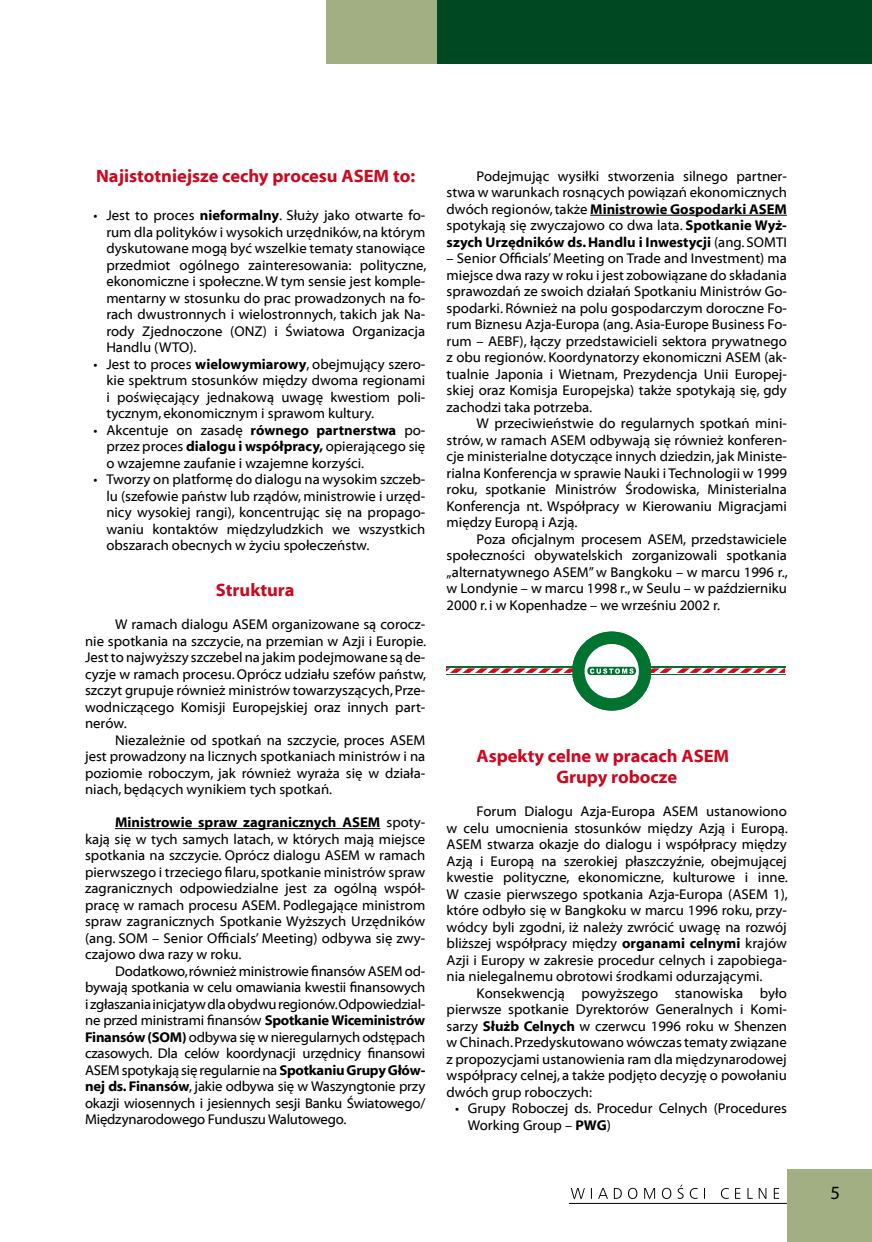
<style>
.page{position:relative;width:872px;height:1242px;background:#fff}
.page>*{position:absolute;margin:0;border:0;box-sizing:border-box;transform-origin:0 0}
.t1{font:18px/21.6px "Myriad Bd Web";color:#cc071e}
.t2{font:14.25px/16.5px "Myriad Web";color:#000;text-align:justify}
.t3{font:14.25px "Myriad Bd Web";color:#000}
.t4{font:14.25px "Myriad Pro";color:#000}
.s1{font-family:"Myriad Bd Web"}
.s2{font-family:"Myriad Web"}
</style>
<div class="page">
<div style="left:787px;top:1169px;width:85px;height:73px;background:#a1af82"></div>
<div style="left:437px;top:0;width:435px;height:64px;background:#004821"></div>
<div style="left:326px;top:0;width:111px;height:64px;background:#a1af82"></div>
<svg style="left:571px;top:1184px;width:208px;height:15px"></svg>
<hr style="left:569px;top:1203px;width:218px;height:1px;background:#000">
<hr style="left:115px;top:828px;width:265px;height:1px;background:#000">
<hr style="left:590px;top:215px;width:197px;height:1px;background:#000">
<div style="left:446px;top:666px;width:339px;height:9px;background:#007331"></div>
<div style="left:572px;top:631px;width:79px;height:79px;background:#007331;border-radius:50%"></div>
<div style="left:584px;top:644px;width:55px;height:54px;background:#fff;border-radius:50%"></div>
<svg style="left:446px;top:667px;width:339px;height:8px"></svg>
<p class="t1" style="left:96px;top:166px;width:320px">Najistotniejsze cechy procesu ASEM to:</p>
<p class="t2" style="left:106px;top:208px;width:321px;text-align:left">Jest to proces <span class="s1">nieformalny</span>. Służy jako otwarte fo&shy;rum dla polityków i wysokich urzędników, na którym dyskutowane mogą być wszelkie tematy stanowiące przedmiot ogólnego zainteresowania: polityczne, ekonomiczne i społeczne. W tym sensie jest komple&shy;mentarny w stosunku do prac prowadzonych na fo&shy;rach dwustronnych i wielostronnych, takich jak Na&shy;rody Zjednoczone (ONZ) i Światowa Organizacja Handlu (WTO).<br>Jest to proces <span class="s1">wielowymiarowy</span>, obejmujący szero&shy;kie spektrum stosunków między dwoma regionami i poświęcający jednakową uwagę kwestiom poli&shy;tycznym, ekonomicznym i sprawom kultury.<br>Akcentuje on zasadę <span class="s1">równego partnerstwa</span> po&shy;przez proces <span class="s1">dialogu i współpracy,</span> opierającego się o wzajemne zaufanie i wzajemne korzyści.<br>Tworzy on platformę do dialogu na wysokim szczeb&shy;lu (szefowie państw lub rządów, ministrowie i urzęd&shy;nicy wysokiej rangi), koncentrując się na propago&shy;waniu kontaktów międzyludzkich we wszystkich obszarach obecnych w życiu społeczeństw.</p>
<p class="t1" style="left:216px;top:579px;width:80px">Struktura</p>
<p class="t2" style="left:85px;top:616px;width:343px;text-indent:30px">W ramach dialogu ASEM organizowane są corocz&shy;nie spotkania na szczycie, na przemian w Azji i Europie.<br>Jest to najwyższy szczebel na jakim podejmowane są de&shy;cyzje w ramach procesu. Oprócz udziału szefów państw, szczyt grupuje również ministrów towarzyszących, Prze&shy;wodniczącego Komisji Europejskiej oraz innych part&shy;nerów.</p>
<p class="t2" style="left:85px;top:732px;width:342px;text-indent:30px">Niezależnie od spotkań na szczycie, proces ASEM jest prowadzony na licznych spotkaniach ministrów i na poziomie roboczym, jak również wyraża się w działa&shy;niach, będących wynikiem tych spotkań.</p>
<p class="t3" style="left:115px;top:814px;width:312px">Ministrowie spraw zagranicznych ASEM <span class="s2">spoty-</span></p>
<p class="t2" style="left:85px;top:831px;width:342px">kają się w tych samych latach, w których mają miejsce spotkania na szczycie. Oprócz dialogu ASEM w ramach pierwszego i trzeciego filaru, spotkanie ministrów spraw zagranicznych odpowiedzialne jest za ogólną współ&shy;pracę w ramach procesu ASEM. Podlegające ministrom spraw zagranicznych Spotkanie Wyższych Urzędników (ang. SOM – Senior Officials’ Meeting) odbywa się zwy&shy;czajowo dwa razy w roku.</p>
<p class="t2" style="left:85px;top:963px;width:342px;text-indent:30px">Dodatkowo, również ministrowie finansów ASEM od&shy;bywają spotkania w celu omawiania kwestii finansowych i zgłaszania inicjatyw dla obydwu regionów.Odpowiedzial&shy;ne przed ministrami finansów <span class="s1">Spotkanie Wiceministrów Finansów (SOM)</span> odbywa się w nieregularnych odstępach czasowych. Dla celów koordynacji urzędnicy finansowi ASEM spotykają się regularnie na <span class="s1">Spotkaniu Grupy Głów&shy;nej ds. Finansów</span>, jakie odbywa się w Waszyngtonie przy okazji wiosennych i jesiennych sesji Banku Światowego/ Międzynarodowego Funduszu Walutowego.</p>
<p class="t4" style="left:94px;top:207px;width:6px">•</p>
<p class="t4" style="left:94px;top:355px;width:6px">•</p>
<p class="t4" style="left:94px;top:421px;width:6px">•</p>
<p class="t4" style="left:94px;top:471px;width:6px">•</p>
<p class="t2" style="left:446px;top:168px;width:342px;text-align:right">Podejmując wysiłki stworzenia silnego partner&shy;stwa w warunkach rosnących powiązań ekonomicznych</p>
<p class="t3" style="left:446px;top:201px;width:342px"><span class="s2">dwóch regionów, także</span> Ministrowie Gospodarki ASEM</p>
<p class="t2" style="left:446px;top:218px;width:342px">spotykają się zwyczajowo co dwa lata. <span class="s1">Spotkanie Wyż-</span></p>
<p class="t3" style="left:446px;top:234px;width:342px">szych Urzędników ds. Handlu i Inwestycji <span class="s2">(ang. SOMTI</span></p>
<p class="t2" style="left:446px;top:251px;width:342px">– Senior Officials’ Meeting on Trade and Investment) ma miejsce dwa razy w roku i jest zobowiązane do składania sprawozdań ze swoich działań Spotkaniu Ministrów Go&shy;spodarki. Również na polu gospodarczym doroczne Fo&shy;rum Biznesu Azja-Europa (ang. Asia-Europe Business Fo&shy;rum – AEBF), łączy przedstawicieli sektora prywatnego z obu regionów. Koordynatorzy ekonomiczni ASEM (ak&shy;tualnie Japonia i Wietnam, Prezydencja Unii Europej&shy;skiej oraz Komisja Europejska) także spotykają się, gdy zachodzi taka potrzeba.</p>
<p class="t2" style="left:446px;top:416px;width:342px;text-indent:30px">W przeciwieństwie do regularnych spotkań mini&shy;strów, w ramach ASEM odbywają się również konferen&shy;cje ministerialne dotyczące innych dziedzin, jak Ministe&shy;rialna Konferencja w sprawie Nauki i Technologii w 1999 roku, spotkanie Ministrów Środowiska, Ministerialna Konferencja nt. Współpracy w Kierowaniu Migracjami między Europą i Azją.</p>
<p class="t2" style="left:446px;top:531px;width:343px;text-indent:30px">Poza oficjalnym procesem ASEM, przedstawiciele społeczności obywatelskich zorganizowali spotkania „alternatywnego ASEM” w Bangkoku – w marcu 1996 r., w Londynie – w marcu 1998 r., w Seulu – w październiku 2000 r. i w Kopenhadze – we wrześniu 2002 r.</p>
<p class="t1" style="left:556px;top:745px;width:174px;text-indent:-80px">Aspekty celne w pracach ASEM<br>Grupy robocze</p>
<p class="t2" style="left:446px;top:803px;width:343px;text-indent:30px">Forum Dialogu Azja-Europa ASEM ustanowiono w celu umocnienia stosunków między Azją i Europą.<br>ASEM stwarza okazje do dialogu i współpracy między Azją i Europą na szerokiej płaszczyźnie, obejmującej kwestie polityczne, ekonomiczne, kulturowe i inne.<br>W czasie pierwszego spotkania Azja-Europa (ASEM 1), które odbyło się w Bangkoku w marcu 1996 roku, przy&shy;wódcy byli zgodni, iż należy zwrócić uwagę na rozwój bliższej współpracy między <span class="s1">organami celnymi</span> krajów Azji i Europy w zakresie procedur celnych i zapobiega&shy;nia nielegalnemu obrotowi środkami odurzającymi.</p>
<p class="t2" style="left:446px;top:985px;width:342px;text-indent:30px">Konsekwencją powyższego stanowiska było pierwsze spotkanie Dyrektorów Generalnych i Komi&shy;sarzy <span class="s1">Służb Celnych</span> w czerwcu 1996 roku w Shenzen w Chinach. Przedyskutowano wówczas tematy związane z propozycjami ustanowienia ram dla międzynarodowej współpracy celnej, a także podjęto decyzję o powołaniu dwóch grup roboczych:</p>
<p class="t2" style="left:468px;top:1100px;width:320px">Grupy Roboczej ds. Procedur Celnych (Procedures<br>Working Group – <span class="s1">PWG</span>)</p>
<p class="t4" style="left:455px;top:1099px;width:6px">•</p>
</div>
